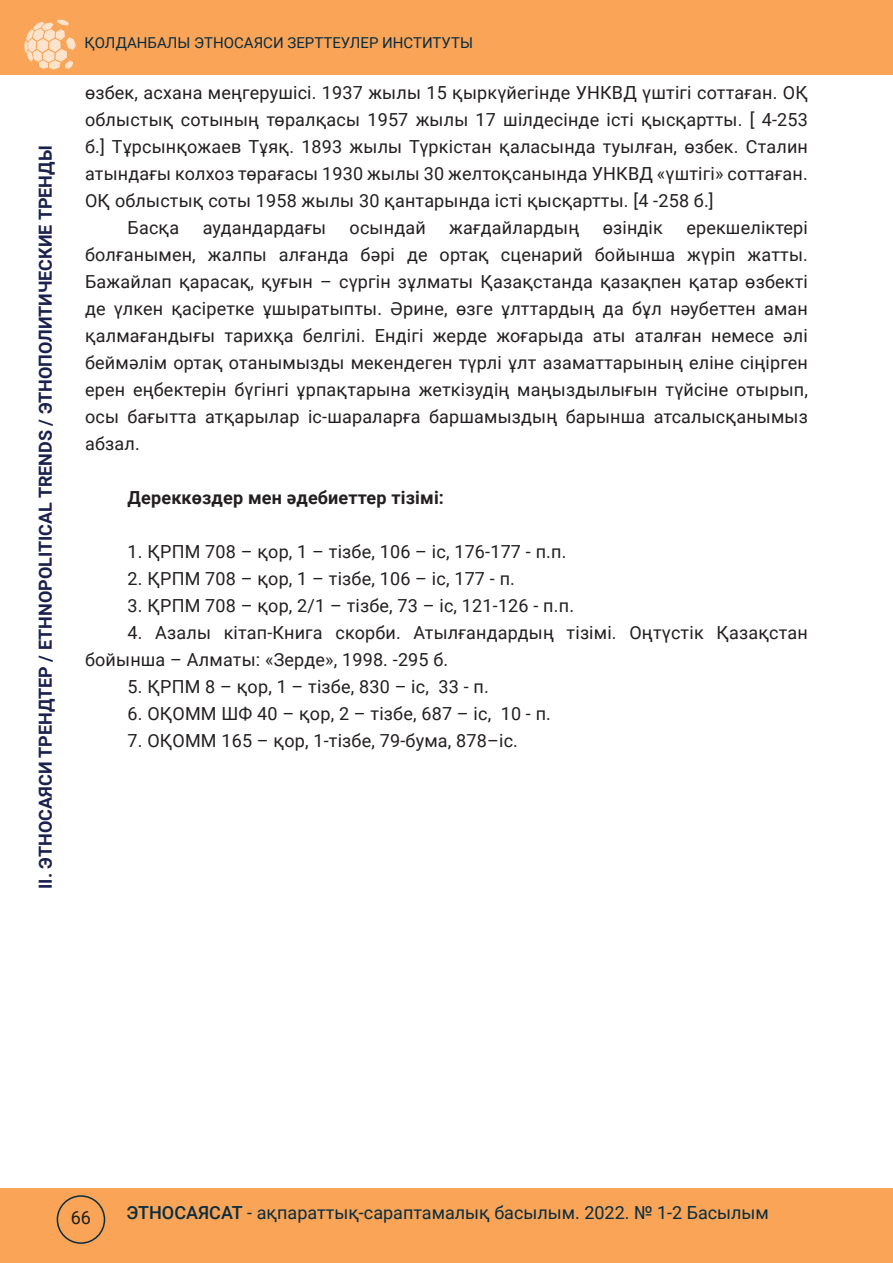
<style>
.page{position:relative;width:893px;height:1263px;background:#fff}
.page>*{position:absolute;margin:0;border:0;box-sizing:border-box;transform-origin:0 0}
.t1{font:18px/27px "Roboto";letter-spacing:.01em;color:#231f20;text-align:justify}
.t2{font:700 18px "Roboto";color:#1a214e}
.t3{font:18px "Roboto";color:#082d42}
.t4{font:700 18px "Roboto";letter-spacing:.01em;color:#231f20}
.t5{font:15px "Roboto";color:#082b40}
.s1{font-weight:500}
</style>
<div class="page">
<div style="left:0;top:1188px;width:893px;height:75px;background:#f9a456"></div>
<div style="left:0;top:0;width:893px;height:74px;background:#f9a456"></div>
<svg style="left:24px;top:20px;width:52px;height:50px"></svg>
<div style="left:57px;top:1195px;width:48px;height:49px;border:2px solid #082d42;border-radius:50%"></div>
<p class="t2" style="left:33px;top:889px;width:745px;rotate:-90deg">II. ЭТНОСАЯСИ ТРЕНДТЕР / ETHNOPOLITICAL TRENDS / ЭТНОПОЛИТИЧЕСКИЕ ТРЕНДЫ</p>
<p class="t5" style="left:85px;top:32px;width:390px">ҚОЛДАНБАЛЫ ЭТНОСАЯСИ ЗЕРТТЕУЛЕР ИНСТИТУТЫ</p>
<p class="t1" style="left:85px;top:78px;width:724px">өзбек, асхана меңгерушісі. 1937 жылы 15 қыркүйегiнде УНКВД үштігі соттаған. ОҚ облыстық сотының төралқасы 1957 жылы 17 шілдесінде iстi қысқартты. [ 4-253 б.] Тұрсынқожаев Тұяқ. 1893 жылы Түркістан қаласында туылған, өзбек. Сталин атындағы колхоз төрағасы 1930 жылы 30 желтоқсанында УНКВД «үштігі» соттаған.<br>ОҚ облыстық соты 1958 жылы 30 қантарында істі қысқартты. [4 -258 б.]</p>
<p class="t1" style="left:128px;top:213px;width:53px">Басқа</p>
<p class="t1" style="left:203px;top:213px;width:125px">аудандардағы</p>
<p class="t1" style="left:350px;top:213px;width:78px">осындай</p>
<p class="t1" style="left:449px;top:213px;width:132px">жағдайлардың</p>
<p class="t1" style="left:603px;top:213px;width:62px">өзіндік</p>
<p class="t1" style="left:85px;top:213px;width:724px;text-indent:601px">ерекшеліктері болғанымен, жалпы алғанда бәрі де ортақ сценарий бойынша жүріп жатты.<br>Бажайлап қарасақ, қуғын – сүргін зұлматы Қазақстанда қазақпен қатар өзбекті де үлкен қасіретке ұшыратыпты. Әрине, өзге ұлттардың да бұл нәубеттен аман қалмағандығы тарихқа белгілі. Ендігі жерде жоғарыда аты аталған немесе әлі беймәлім ортақ отанымызды мекендеген түрлі ұлт азаматтарының еліне сіңірген ерен еңбектерін бүгінгі ұрпақтарына жеткізудің маңыздылығын түйсіне отырып, осы бағытта атқарылар іс-шараларға баршамыздың барынша атсалысқанымыз абзал.</p>
<p class="t4" style="left:128px;top:485px;width:318px">Дереккөздер мен әдебиеттер тізімі:</p>
<p class="t1" style="left:128px;top:537px;width:440px">1. ҚРПМ 708 – қор, 1 – тізбе, 106 – іс, 176-177 - п.п.</p>
<p class="t1" style="left:128px;top:564px;width:389px">2. ҚРПМ 708 – қор, 1 – тізбе, 106 – іс, 177 - п.</p>
<p class="t1" style="left:128px;top:591px;width:448px">3. ҚРПМ 708 – қор, 2/1 – тізбе, 73 – іс, 121-126 - п.п.</p>
<p class="t1" style="left:85px;top:618px;width:724px;text-indent:43px">4. Азалы кітап-Книга скорби. Атылғандардың тізімі. Оңтүстік Қазақстан бойынша – Алматы: «Зерде», 1998. -295 б.</p>
<p class="t1" style="left:128px;top:672px;width:363px">5. ҚРПМ 8 – қор, 1 – тізбе, 830 – іс, 33 - п.</p>
<p class="t1" style="left:128px;top:699px;width:425px">6. ОҚОММ ШФ 40 – қор, 2 – тізбе, 687 – іс, 10 - п.</p>
<p class="t1" style="left:128px;top:726px;width:392px">7. ОҚОММ 165 – қор, 1-тізбе, 79-бума, 878–іс.</p>
<p class="t1" style="left:71px;top:1204px;width:22px">66</p>
<p class="t3" style="left:126px;top:1200px;width:644px"><span class="s1">ЭТНОСАЯСАТ</span> - ақпараттық-сараптамалық басылым. 2022. № 1-2 Басылым</p>
</div>
